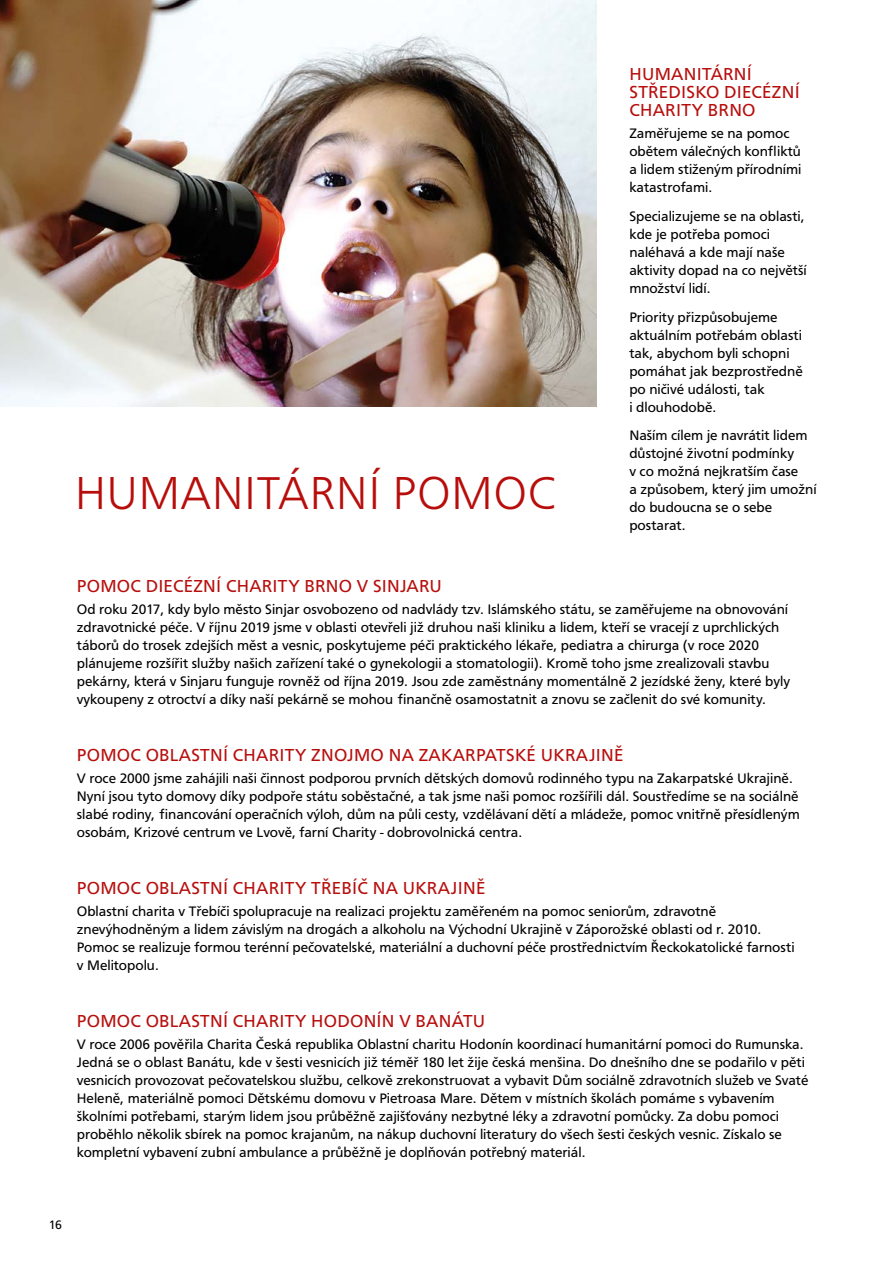
<style>
.page{position:relative;width:893px;height:1263px;background:#fff}
.page>*{position:absolute;margin:0;border:0;box-sizing:border-box;transform-origin:0 0}
.t1{font:300 48px "F015 TOT";letter-spacing:.015em;color:#b70e0c}
.t2{font:18px/18px "F015 TOT";letter-spacing:.015em;color:#b70e0c}
.t3{font:14.25px/18px "F015 TOT";color:#000}
.t4{font:12.75px "F015 TOT";color:#000}
</style>
<div class="page">
<img style="left:0;top:0;width:597px;height:406px">
<h1 class="t1" style="left:75px;top:466px;width:482px">HUMANITÁRNÍ POMOC</h1>
<p class="t2" style="left:629px;top:65px;width:172px">HUMANITÁRNÍ<br>STŘEDISKO DIECÉZNÍ<br>CHARITY BRNO</p>
<p class="t3" style="left:629px;top:125px;width:174px">Zaměřujeme se na pomoc obětem válečných konfliktů a lidem stiženým přírodními katastrofami.</p>
<p class="t3" style="left:629px;top:207px;width:179px">Specializujeme se na oblasti, kde je potřeba pomoci naléhavá a kde mají naše aktivity dopad na co největší množství lidí.</p>
<p class="t3" style="left:629px;top:308px;width:175px">Priority přizpůsobujeme aktuálním potřebám oblasti tak, abychom byli schopni pomáhat jak bezprostředně po ničivé události, tak<br>i dlouhodobě.</p>
<p class="t3" style="left:629px;top:427px;width:189px">Naším cílem je navrátit lidem důstojné životní podmínky<br>v co možná nejkratším čase<br>a způsobem, který jim umožní do budoucna se o sebe postarat.</p>
<p class="t2" style="left:77px;top:577px;width:367px">POMOC DIECÉZNÍ CHARITY BRNO V SINJARU</p>
<p class="t3" style="left:77px;top:600px;width:715px">Od roku 2017, kdy bylo město Sinjar osvobozeno od nadvlády tzv. Islámského státu, se zaměřujeme na obnovování zdravotnické péče. V říjnu 2019 jsme v oblasti otevřeli již druhou naši kliniku a lidem, kteří se vracejí z uprchlických táborů do trosek zdejších měst a vesnic, poskytujeme péči praktického lékaře, pediatra a chirurga (v roce 2020 plánujeme rozšířit služby našich zařízení také o gynekologii a stomatologii). Kromě toho jsme zrealizovali stavbu pekárny, která v Sinjaru funguje rovněž od října 2019. Jsou zde zaměstnány momentálně 2 jezídské ženy, které byly vykoupeny z otroctví a díky naší pekárně se mohou finančně osamostatnit a znovu se začlenit do své komunity.</p>
<p class="t2" style="left:77px;top:746px;width:548px">POMOC OBLASTNÍ CHARITY ZNOJMO NA ZAKARPATSKÉ UKRAJINĚ</p>
<p class="t3" style="left:77px;top:769px;width:724px">V roce 2000 jsme zahájili naši činnost podporou prvních dětských domovů rodinného typu na Zakarpatské Ukrajině.<br>Nyní jsou tyto domovy díky podpoře státu soběstačné, a tak jsme naši pomoc rozšířili dál. Soustředíme se na sociálně slabé rodiny, financování operačních výloh, dům na půli cesty, vzdělávaní dětí a mládeže, pomoc vnitřně přesídleným osobám, Krizové centrum ve Lvově, farní Charity - dobrovolnická centra.</p>
<p class="t2" style="left:77px;top:879px;width:410px">POMOC OBLASTNÍ CHARITY TŘEBÍČ NA UKRAJINĚ</p>
<p class="t3" style="left:77px;top:902px;width:719px">Oblastní charita v Třebíči spolupracuje na realizaci projektu zaměřeném na pomoc seniorům, zdravotně znevýhodněným a lidem závislým na drogách a alkoholu na Východní Ukrajině v Záporožské oblasti od r. 2010.<br>Pomoc se realizuje formou terénní pečovatelské, materiální a duchovní péče prostřednictvím Řeckokatolické farnosti v Melitopolu.</p>
<p class="t2" style="left:77px;top:1012px;width:410px">POMOC OBLASTNÍ CHARITY HODONÍN V BANÁTU</p>
<p class="t3" style="left:77px;top:1035px;width:733px">V roce 2006 pověřila Charita Česká republika Oblastní charitu Hodonín koordinací humanitární pomoci do Rumunska.<br>Jedná se o oblast Banátu, kde v šesti vesnicích již téměř 180 let žije česká menšina. Do dnešního dne se podařilo v pěti vesnicích provozovat pečovatelskou službu, celkově zrekonstruovat a vybavit Dům sociálně zdravotních služeb ve Svaté Heleně, materiálně pomoci Dětskému domovu v Pietroasa Mare. Dětem v místních školách pomáme s vybavením školními potřebami, starým lidem jsou průběžně zajišťovány nezbytné léky a zdravotní pomůcky. Za dobu pomoci proběhlo několik sbírek na pomoc krajanům, na nákup duchovní literatury do všech šesti českých vesnic. Získalo se kompletní vybavení zubní ambulance a průběžně je doplňován potřebný materiál.</p>
<p class="t4" style="left:49px;top:1217px;width:15px">16</p>
</div>
